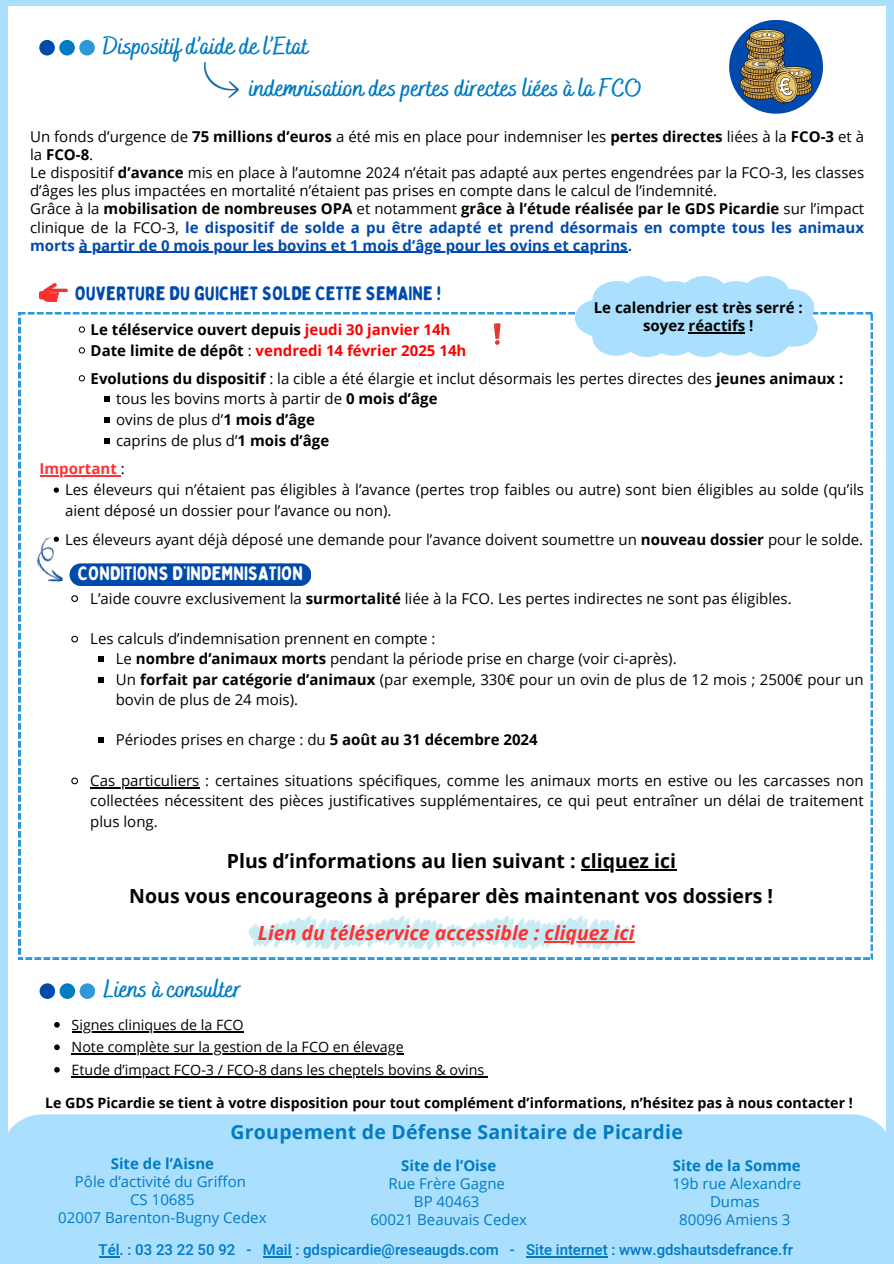
<style>
.page{position:relative;width:894px;height:1264px;background:#fff}
.page>*{position:absolute;margin:0;border:0;box-sizing:border-box;transform-origin:0 0}
.t1{font:700 24.9px "Bakerie Smooth";color:#017bc4}
.t2{font:700 19.5px "Open Sans";color:#000}
.t3{font:700 19.5px "Open Sans";letter-spacing:.015em;color:#017bc4}
.t4{font:italic 700 19.5px "Open Sans";color:#ff3131}
.t5{font:19.5px "Bobby Jones Soft";color:#004aad}
.t6{font:19.5px "Bobby Jones Soft";color:#fff}
.t7{font:15px/20.2px "Open Sans";color:#000}
.t8{font:700 15px/18px "Open Sans";color:#004aad;text-align:justify}
.t9{font:15px/18px "Open Sans";color:#017bc4;text-align:center}
.t10{font:500 15px "Heebo";color:#017bc4}
.t11{font:700 15px/18px "Open Sans";color:#000;text-align:center}
.t12{font:700 15px "Open Sans";color:#fe0000}
.t13{font:700 15px "Open Sans";color:#017bc4}
.t14{font:700 15px "Open Sans";color:#ff3131}
.t15{font:14.25px "Open Sans";color:#000}
.t16{font:700 14.25px "Open Sans";color:#000}
.s1{font-weight:700}
.s2{font-weight:400;color:#000}
.s3{color:#000}
.s4{color:#fe0000}
</style>
<div class="page">
<div style="left:0;top:0;width:893px;height:1263px;background:#aadffe"></div>
<div style="left:8px;top:6px;width:877px;height:1251px;background:#fff"></div>
<svg style="left:19px;top:312px;width:853px;height:647px"></svg>
<div style="left:1px;top:1114px;width:892px;height:149px;background:#aadffe"></div>
<div style="left:39px;top:40px;width:16px;height:15px;background:#004aad;border-radius:50%"></div>
<div style="left:59px;top:40px;width:16px;height:15px;background:#017bc4;border-radius:50%"></div>
<div style="left:79px;top:40px;width:16px;height:15px;background:#2e99d9;border-radius:50%"></div>
<img style="left:204px;top:63px;width:34px;height:34px">
<img style="left:39px;top:284px;width:28px;height:18px">
<div style="left:69px;top:563px;width:242px;height:23px;background:#004aad"></div>
<img style="left:32px;top:537px;width:31px;height:48px">
<svg style="left:79px;top:327px;width:6px;height:5px"></svg>
<svg style="left:79px;top:347px;width:6px;height:6px"></svg>
<svg style="left:79px;top:375px;width:6px;height:6px"></svg>
<svg style="left:105px;top:396px;width:5px;height:6px"></svg>
<svg style="left:105px;top:417px;width:5px;height:5px"></svg>
<svg style="left:105px;top:438px;width:5px;height:5px"></svg>
<hr style="left:45px;top:475px;width:76px;height:1px;background:#ff3131">
<svg style="left:54px;top:487px;width:5px;height:5px"></svg>
<svg style="left:54px;top:536px;width:5px;height:6px"></svg>
<svg style="left:574px;top:276px;width:243px;height:81px"></svg>
<svg style="left:494px;top:323px;width:6px;height:22px"></svg>
<div style="left:729px;top:20px;width:93px;height:94px;background:#004aad;border-radius:50%"></div>
<img style="left:738px;top:30px;width:75px;height:74px">
<svg style="left:70px;top:594px;width:9px;height:9px"></svg>
<svg style="left:70px;top:635px;width:9px;height:8px"></svg>
<svg style="left:98px;top:656px;width:5px;height:6px"></svg>
<svg style="left:98px;top:676px;width:5px;height:6px"></svg>
<svg style="left:98px;top:737px;width:5px;height:6px"></svg>
<svg style="left:70px;top:776px;width:9px;height:9px"></svg>
<hr style="left:90px;top:787px;width:109px;height:1px;background:#000">
<div style="left:40px;top:983px;width:15px;height:15px;background:#004aad;border-radius:50%"></div>
<div style="left:60px;top:983px;width:15px;height:15px;background:#017bc4;border-radius:50%"></div>
<div style="left:80px;top:983px;width:15px;height:15px;background:#2e99d9;border-radius:50%"></div>
<svg style="left:99px;top:1256px;width:21px;height:1px"></svg>
<svg style="left:263px;top:1256px;width:28px;height:1px"></svg>
<hr style="left:526px;top:1256px;width:81px;height:1px;background:#017bc4">
<hr style="left:79px;top:252px;width:548px;height:1px;background:#004aad">
<hr style="left:688px;top:332px;width:57px;height:1px;background:#000">
<svg style="left:248px;top:915px;width:382px;height:35px"></svg>
<hr style="left:580px;top:869px;width:96px;height:1px;background:#000">
<hr style="left:544px;top:941px;width:90px;height:1px;background:#ff3131">
<svg style="left:54px;top:1022px;width:6px;height:5px"></svg>
<hr style="left:72px;top:1030px;width:171px;height:2px;background:#000">
<svg style="left:54px;top:1044px;width:6px;height:6px"></svg>
<hr style="left:72px;top:1053px;width:331px;height:1px;background:#000">
<svg style="left:54px;top:1067px;width:6px;height:5px"></svg>
<hr style="left:72px;top:1075px;width:412px;height:2px;background:#000">
<p class="t1" style="left:103px;top:31px;width:207px">Dispositif d’aide de l’Etat</p>
<p class="t1" style="left:249px;top:73px;width:394px">indemnisation des pertes directes liées à la FCO</p>
<p class="t7" style="left:30px;top:128px;width:835px;line-height:18px">Un fonds d’urgence de <span class="s1">75 millions d’euros</span> a été mis en place pour indemniser les <span class="s1">pertes directes</span> liées à la <span class="s1">FCO-3</span> et à la <span class="s1">FCO-8</span>.</p>
<p class="t7" style="left:30px;top:164px;width:835px;line-height:18px">Le dispositif <span class="s1">d’avance</span> mis en place à l’automne 2024 n’était pas adapté aux pertes engendrées par la FCO-3, les classes d’âges les plus impactées en mortalité n’étaient pas prises en compte dans le calcul de l’indemnité.</p>
<p class="t8" style="left:30px;top:200px;width:835px"><span class="s2">Grâce à la</span> <span class="s3">mobilisation de nombreuses OPA</span> <span class="s2">et notamment</span> <span class="s3">grâce à l’étude réalisée par le GDS Picardie</span> <span class="s2">sur l’impact clinique de la FCO-3,</span> le dispositif de solde a pu être adapté et prend désormais en compte tous les animaux morts à partir de 0 mois pour les bovins et 1 mois d’âge pour les ovins et caprins.</p>
<p class="t5" style="left:75px;top:281px;width:367px">OUVERTURE DU GUICHET SOLDE CETTE SEMAINE !</p>
<p class="t11" style="left:593px;top:298px;width:210px">Le calendrier est très serré : soyez réactifs !</p>
<p class="t11" style="left:91px;top:320px;width:361px">Le téléservice ouvert depuis <span class="s4">jeudi 30 janvier 14h</span></p>
<h1 class="t12" style="left:91px;top:339px;width:377px"><span class="s3">Date limite de dépôt</span> <span class="s2">:</span> vendredi 14 février 2025 14h</h1>
<p class="t7" style="left:91px;top:367px;width:754px"><span class="s1">Evolutions du dispositif</span> : la cible a été élargie et inclut désormais les pertes directes des <span class="s1">jeunes animaux :</span></p>
<h1 class="t7" style="left:116px;top:388px;width:323px">tous les bovins morts à partir de <span class="s1">0 mois d’âge</span></h1>
<p class="t7" style="left:116px;top:409px;width:200px">ovins de plus d’<span class="s1">1 mois d’âge</span></p>
<p class="t7" style="left:116px;top:430px;width:214px">caprins de plus d’<span class="s1">1 mois d’âge</span></p>
<p class="t14" style="left:40px;top:458px;width:87px">Important <span class="s2">:</span></p>
<p class="t7" style="left:65px;top:479px;width:800px">Les éleveurs qui n’étaient pas éligibles à l’avance (pertes trop faibles ou autre) sont bien éligibles au solde (qu’ils</p>
<p class="t7" style="left:65px;top:496px;width:799px;line-height:28.2px">aient déposé un dossier pour l’avance ou non).<br>Les éleveurs ayant déjà déposé une demande pour l’avance doivent soumettre un <span class="s1">nouveau dossier</span> pour le solde.</p>
<p class="t6" style="left:78px;top:561px;width:226px">CONDITIONS D’INDEMNISATION</p>
<h5 class="t7" style="left:90px;top:587px;width:702px">L’aide couvre exclusivement la <span class="s1">surmortalité</span> liée à la FCO. Les pertes indirectes ne sont pas éligibles.</h5>
<p class="t7" style="left:90px;top:628px;width:347px">Les calculs d’indemnisation prennent en compte :</p>
<p class="t7" style="left:116px;top:648px;width:562px">Le <span class="s1">nombre d’animaux morts</span> pendant la période prise en charge (voir ci-après).</p>
<p class="t7" style="left:116px;top:668px;width:749px">Un <span class="s1">forfait par catégorie d’animaux</span> (par exemple, 330€ pour un ovin de plus de 12 mois ; 2500€ pour un bovin de plus de 24 mois).</p>
<p class="t7" style="left:116px;top:729px;width:423px">Périodes prises en charge : du <span class="s1">5 août au 31 décembre 2024</span></p>
<p class="t7" style="left:90px;top:770px;width:774px;text-align:justify">Cas particuliers : certaines situations spécifiques, comme les animaux morts en estive ou les carcasses non collectées nécessitent des pièces justificatives supplémentaires, ce qui peut entraîner un délai de traitement plus long.</p>
<h5 class="t2" style="left:227px;top:847px;width:450px">Plus d’informations au lien suivant : cliquez ici</h5>
<h3 class="t2" style="left:129px;top:882px;width:645px">Nous vous encourageons à préparer dès maintenant vos dossiers !</h3>
<p class="t4" style="left:258px;top:919px;width:378px">Lien du téléservice accessible : cliquez ici</p>
<p class="t1" style="left:103px;top:974px;width:139px">Liens à consulter</p>
<p class="t15" style="left:72px;top:1014px;width:173px">Signes cliniques de la FCO</p>
<p class="t15" style="left:72px;top:1037px;width:333px">Note complète sur la gestion de la FCO en élevage</p>
<p class="t15" style="left:72px;top:1059px;width:414px">Etude d’impact FCO-3 / FCO-8 dans les cheptels bovins &amp; ovins</p>
<p class="t16" style="left:45px;top:1092px;width:809px">Le GDS Picardie se tient à votre disposition pour tout complément d’informations, n’hésitez pas à nous contacter !</p>
<p class="t3" style="left:230px;top:1118px;width:453px">Groupement de Défense Sanitaire de Picardie</p>
<p class="t13" style="left:111px;top:1152px;width:105px">Site de l’Aisne</p>
<p class="t9" style="left:75px;top:1171px;width:172px">Pôle d’activité du Griffon</p>
<p class="t9" style="left:130px;top:1189px;width:66px">CS 10685</p>
<p class="t9" style="left:58px;top:1207px;width:210px">02007 Barenton-Bugny Cedex</p>
<h2 class="t13" style="left:401px;top:1154px;width:96px">Site de l’Oise</h2>
<p class="t9" style="left:388px;top:1173px;width:118px">Rue Frère Gagne</p>
<p class="t9" style="left:414px;top:1191px;width:67px">BP 40463</p>
<p class="t9" style="left:370px;top:1209px;width:158px">60021 Beauvais Cedex</p>
<p class="t13" style="left:672px;top:1154px;width:129px">Site de la Somme</p>
<p class="t9" style="left:672px;top:1173px;width:130px">19b rue Alexandre<br>Dumas</p>
<h3 class="t9" style="left:679px;top:1209px;width:113px">80096 Amiens 3</h3>
<p class="t10" style="left:99px;top:1239px;width:695px">Tél. : 03 23 22 50 92 - Mail : gdspicardie@reseaugds.com - Site internet : www.gdshautsdefrance.fr</p>
</div>
